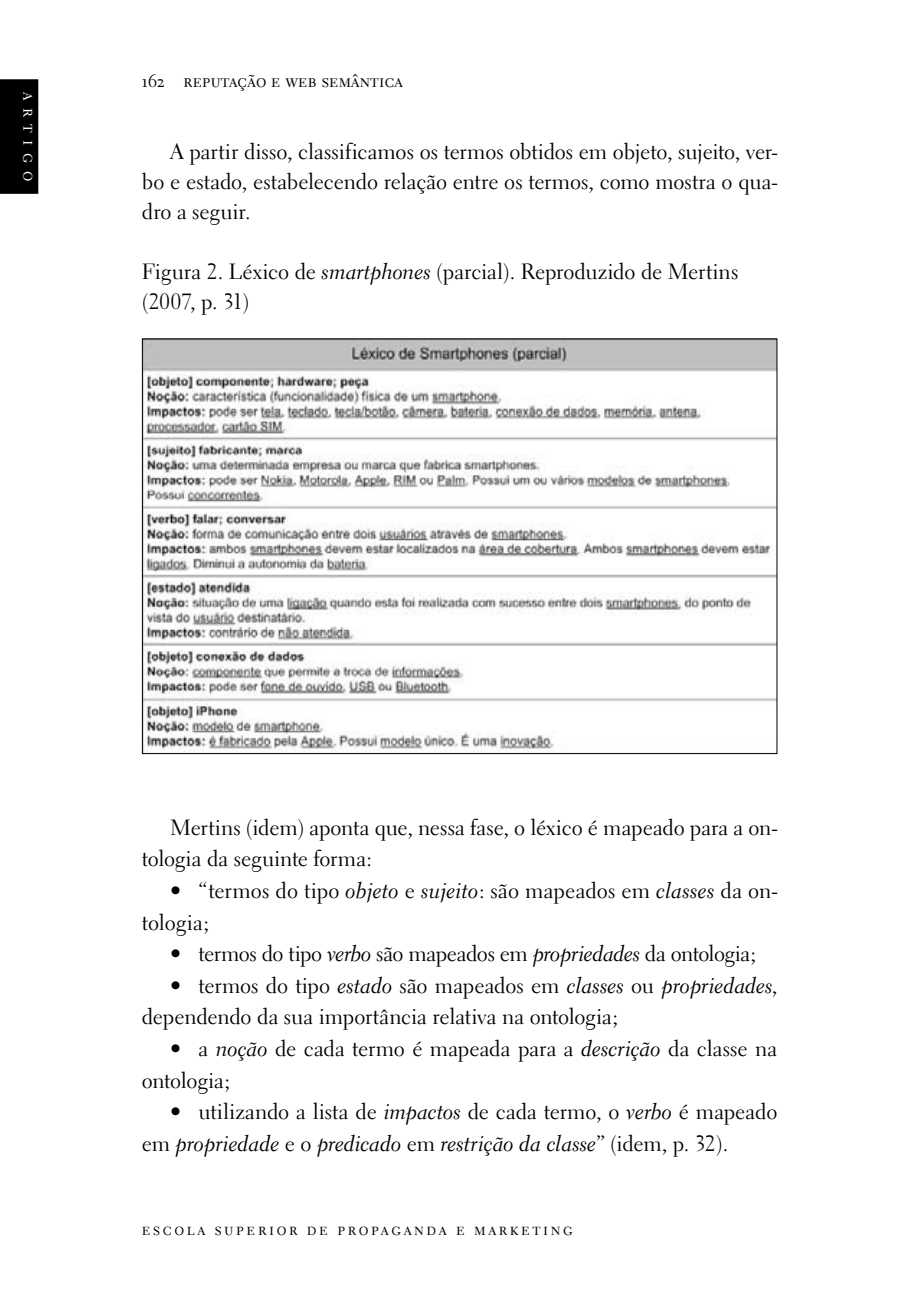
<style>
.page{position:relative;width:908px;height:1304px;background:#fff}
.page>*{position:absolute;margin:0;border:0;box-sizing:border-box;transform-origin:0 0}
.t1{font:22px/31.6px "Electra LH";letter-spacing:-.005em;color:#000}
.t2{font:22px "Electra LH Cursive";letter-spacing:-.005em;color:#000}
.t3{font:22px "Electra LH";letter-spacing:-.025em;color:#000}
.t4{font:18px "Electra LH Regular SC";letter-spacing:.01em;color:#000}
.t5{font:18px "Electra LH Regular SC";color:#fff}
.t6{font:17px "Electra LH Regular SC";letter-spacing:.15em;color:#000}
.s1{font-family:"Electra LH Cursive"}
.s2{font-family:"Electra LH"}
</style>
<div class="page">
<div style="left:0;top:79px;width:38px;height:115px;background:#000"></div>
<img style="left:144px;top:340px;width:631px;height:412px">
<p class="t5" style="left:40px;top:92px;width:91px;rotate:90deg">a r t i g o</p>
<p class="t4" style="left:142px;top:70px;width:262px">162 reputação e web semântica</p>
<p class="t1" style="left:142px;top:136px;width:636px;line-height:30px;text-align:justify;text-indent:28px">A partir disso, classificamos os termos obtidos em objeto, sujeito, ver&shy;bo e estado, estabelecendo relação entre os termos, como mostra o qua&shy;dro a seguir.</p>
<p class="t1" style="left:142px;top:256px;width:597px;line-height:30px">Figura 2. Léxico de <span class="s1">smartphones</span> (parcial). Reproduzido de Mertins (2007, p. 31)</p>
<p class="t1" style="left:142px;top:811px;width:636px;text-indent:28px">Mertins (idem) aponta que, nessa fase, o léxico é mapeado para a on&shy;tologia da seguinte forma:</p>
<p class="t1" style="left:142px;top:875px;width:636px;text-indent:28px">• “termos do tipo <span class="s1">objeto</span> e <span class="s1">sujeito</span>: são mapeados em <span class="s1">classes</span> da on&shy;tologia;</p>
<p class="t3" style="left:170px;top:940px;width:587px">• termos do tipo <span class="s1">verbo</span> são mapeados em <span class="s1">propriedades</span> da ontologia;</p>
<p class="t1" style="left:142px;top:970px;width:636px;text-indent:28px">• termos do tipo <span class="s1">estado</span> são mapeados em <span class="s1">classes</span> ou <span class="s1">propriedades</span>, dependendo da sua importância relativa na ontologia;</p>
<p class="t1" style="left:142px;top:1033px;width:636px;text-indent:28px">• a <span class="s1">noção</span> de cada termo é mapeada para a <span class="s1">descrição</span> da classe na ontologia;</p>
<p class="t1" style="left:170px;top:1096px;width:608px">• utilizando a lista de <span class="s1">impactos</span> de cada termo, o <span class="s1">verbo</span> é mapeado</p>
<p class="t2" style="left:142px;top:1130px;width:587px"><span class="s2">em</span> propriedade <span class="s2">e o</span> predicado <span class="s2">em</span> restrição da classe” <span class="s2">(idem, p. 32).</span></p>
<p class="t6" style="left:142px;top:1219px;width:432px">escola superior de propaganda e marketing</p>
</div>
